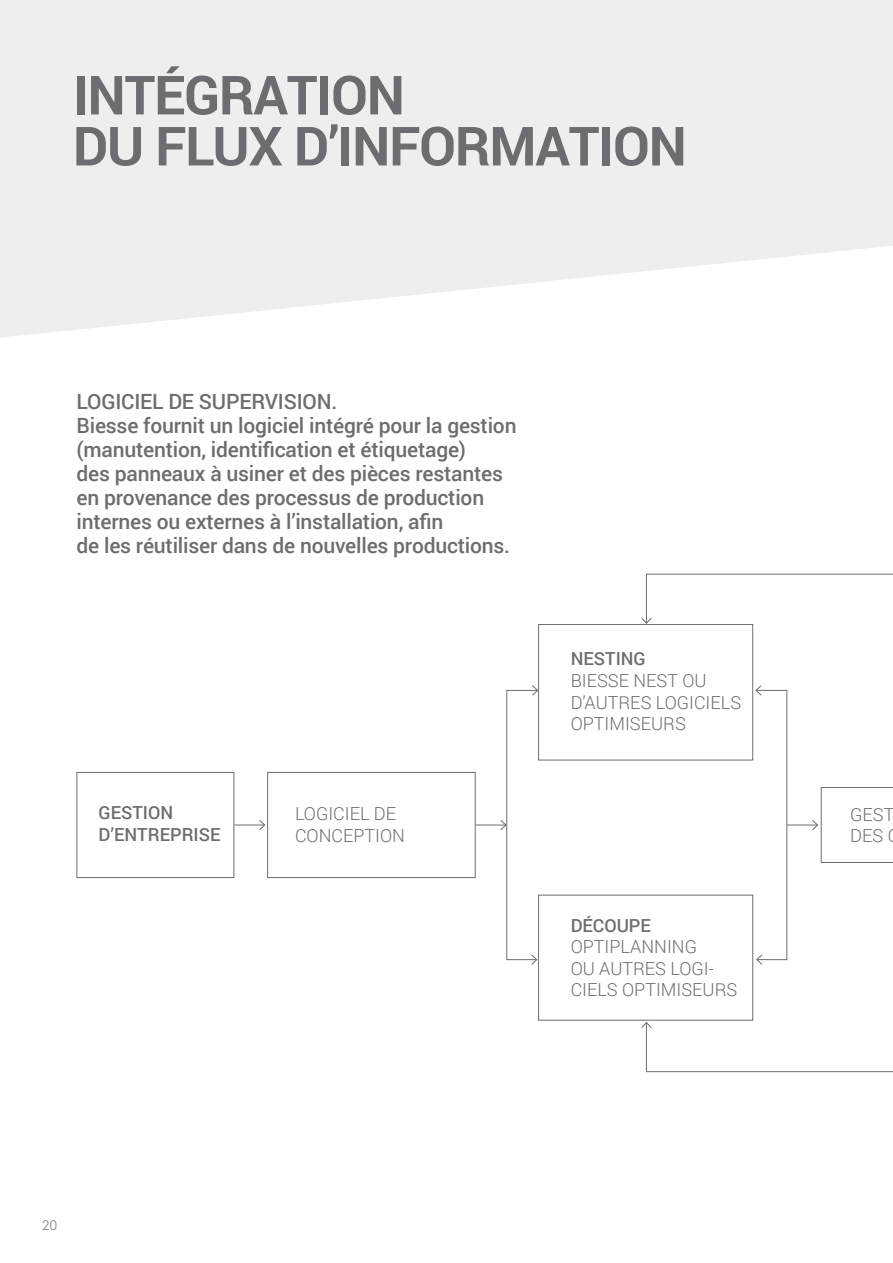
<style>
.page{position:relative;width:893px;height:1263px;background:#fff}
.page>*{position:absolute;margin:0;border:0;box-sizing:border-box;transform-origin:0 0}
._1_TITOLO_GRIGIO{font:700 54px "Roboto";letter-spacing:-.02em;color:#6c6d70}
.t1{font:500 21px/24px "Roboto";letter-spacing:-.01em;color:#6c6d70}
.t2{font:300 18px/21.6px "Roboto";color:#6c6d70}
.t3{font:500 18px "Roboto";color:#6c6d70}
.t4{font:300 13.5px "Roboto";color:#6c6d70}
</style>
<div class="page">
<hr style="left:234px;top:825px;width:31px;height:1px;background:#6c6d70">
<svg style="left:258px;top:820px;width:8px;height:10px"></svg>
<hr style="left:787px;top:825px;width:31px;height:1px;background:#6c6d70">
<svg style="left:786px;top:786px;width:1px;height:78px"></svg>
<svg style="left:811px;top:787px;width:82px;height:76px"></svg>
<div style="left:77px;top:772px;width:157px;height:106px;border:1px solid #6c6d70"></div>
<div style="left:267px;top:772px;width:209px;height:106px;border:1px solid #6c6d70"></div>
<div style="left:538px;top:624px;width:215px;height:136px;border:1px solid #6c6d70"></div>
<div style="left:538px;top:895px;width:215px;height:125px;border:1px solid #6c6d70"></div>
<svg style="left:646px;top:573px;width:247px;height:213px"></svg>
<svg style="left:641px;top:617px;width:11px;height:7px"></svg>
<svg style="left:646px;top:864px;width:247px;height:208px"></svg>
<svg style="left:641px;top:1021px;width:11px;height:8px"></svg>
<hr style="left:476px;top:825px;width:30px;height:1px;background:#6c6d70">
<svg style="left:500px;top:685px;width:39px;height:280px"></svg>
<svg style="left:0;top:0;width:893px;height:338px;background:#f0f0f1"></svg>
<p class="_1_TITOLO_GRIGIO" style="left:73px;top:57px;width:334px">INTÉGRATION</p>
<p class="_1_TITOLO_GRIGIO" style="left:73px;top:108px;width:615px">DU FLUX D’INFORMATION</p>
<p class="t1" style="left:77px;top:389px;width:262px">LOGICIEL DE SUPERVISION.</p>
<p class="t1" style="left:77px;top:413px;width:441px">Biesse fournit un logiciel intégré pour la gestion (manutention, identification et étiquetage)<br>des panneaux à usiner et des pièces restantes en provenance des processus de production internes ou externes à l’installation, afin<br>de les réutiliser dans de nouvelles productions.</p>
<p class="t3" style="left:99px;top:800px;width:76px">GESTION</p>
<p class="t3" style="left:99px;top:822px;width:123px">D’ENTREPRISE</p>
<p class="t2" style="left:295px;top:802px;width:103px">LOGICIEL DE</p>
<p class="t2" style="left:295px;top:824px;width:111px">CONCEPTION</p>
<p class="t3" style="left:571px;top:646px;width:77px">NESTING</p>
<p class="t2" style="left:571px;top:669px;width:172px">BIESSE NEST OU<br>D’AUTRES LOGICIELS</p>
<p class="t2" style="left:571px;top:712px;width:117px">OPTIMISEURS</p>
<p class="t3" style="left:571px;top:912px;width:82px">DÉCOUPE</p>
<p class="t2" style="left:571px;top:935px;width:128px">OPTIPLANNING</p>
<p class="t2" style="left:571px;top:957px;width:168px">OU AUTRES LOGI-<br>CIELS OPTIMISEURS</p>
<p class="t4" style="left:42px;top:1215px;width:17px">20</p>
<p class="t2" style="left:850px;top:803px;width:46px">GEST</p>
<p class="t2" style="left:850px;top:824px;width:34px">DES</p>
</div>
